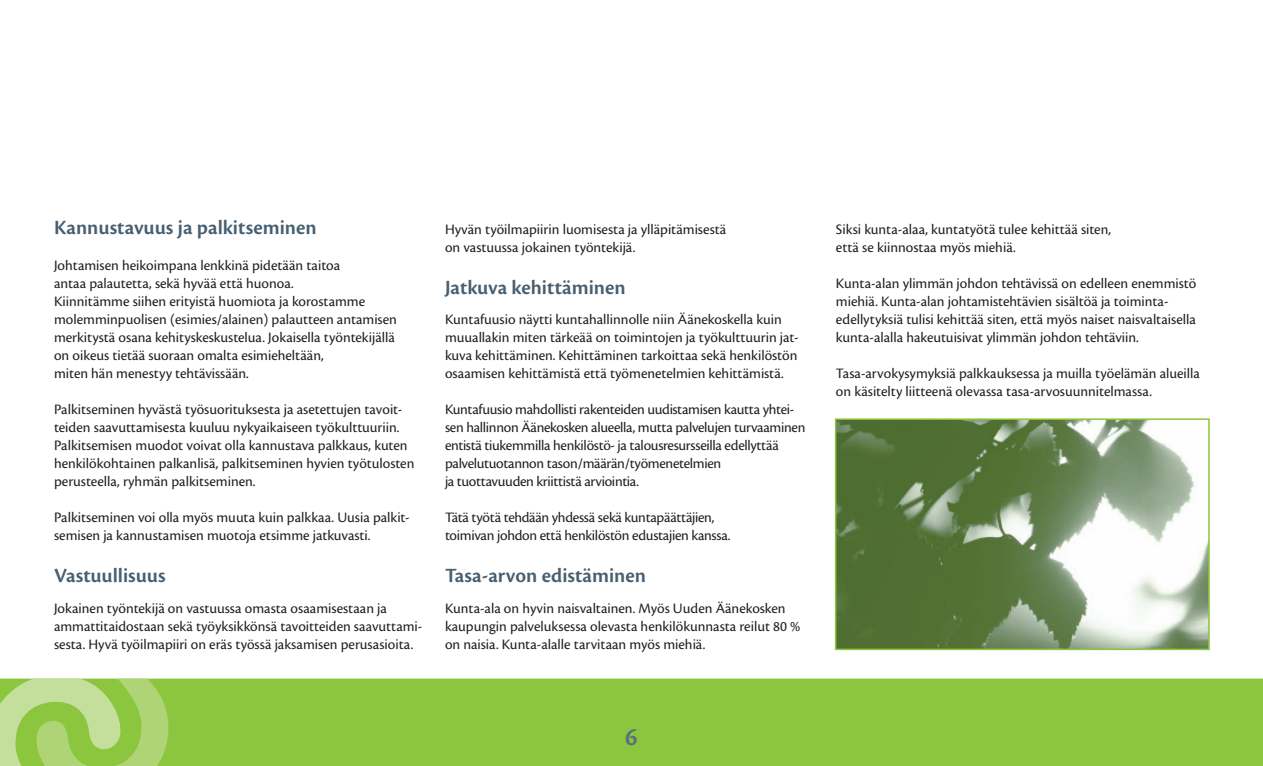
<style>
.page{position:relative;width:1263px;height:766px;background:#fff}
.page>*{position:absolute;margin:0;border:0;box-sizing:border-box;transform-origin:0 0}
.t1{font:600 25.5px "Cronos Pro";color:#5b6f7b}
.t2{font:600 21px "Cronos Pro";color:#475f71}
.t3{font:15px/18px "Cronos Pro";color:#231f20}
.t4{font:15px/18px "Cronos Pro";letter-spacing:-.02em;color:#231f20}
</style>
<div class="page">
<img style="left:838px;top:421px;width:369px;height:226px">
<div style="left:835px;top:418px;width:375px;height:232px;border:2px solid #8bc63e"></div>
<div style="left:0;top:678px;width:1263px;height:87px;background:#8bc63e"></div>
<svg style="left:0;top:678px;width:172px;height:87px"></svg>
<h2 class="t2" style="left:54px;top:215px;width:264px">Kannustavuus ja palkitseminen</h2>
<p class="t3" style="left:54px;top:256px;width:344px">Johtamisen heikoimpana lenkkinä pidetään taitoa<br>antaa palautetta, sekä hyvää että huonoa.<br>Kiinnitämme siihen erityistä huomiota ja korostamme molemminpuolisen (esimies/alainen) palautteen antamisen merkitystä osana kehityskeskustelua. Jokaisella työntekijällä on oikeus tietää suoraan omalta esimieheltään,<br>miten hän menestyy tehtävissään.</p>
<p class="t3" style="left:54px;top:400px;width:362px">Palkitseminen hyvästä työsuorituksesta ja asetettujen tavoit&shy;teiden saavuttamisesta kuuluu nykyaikaiseen työkulttuuriin.<br>Palkitsemisen muodot voivat olla kannustava palkkaus, kuten henkilökohtainen palkanlisä, palkitseminen hyvien työtulosten perusteella, ryhmän palkitseminen.</p>
<p class="t3" style="left:54px;top:508px;width:357px">Palkitseminen voi olla myös muuta kuin palkkaa. Uusia palkit&shy;semisen ja kannustamisen muotoja etsimme jatkuvasti.</p>
<h2 class="t2" style="left:54px;top:563px;width:113px">Vastuullisuus</h2>
<p class="t3" style="left:54px;top:598px;width:370px">Jokainen työntekijä on vastuussa omasta osaamisestaan ja ammattitaidostaan sekä työyksikkönsä tavoitteiden saavuttami&shy;sesta. Hyvä työilmapiiri on eräs työssä jaksamisen perusasioita.</p>
<p class="t3" style="left:445px;top:220px;width:283px">Hyvän työilmapiirin luomisesta ja ylläpitämisestä on vastuussa jokainen työntekijä.</p>
<h2 class="t2" style="left:445px;top:275px;width:182px">Jatkuva kehittäminen</h2>
<p class="t3" style="left:445px;top:310px;width:355px">Kuntafuusio näytti kuntahallinnolle niin Äänekoskella kuin muuallakin miten tärkeää on toimintojen ja työkulttuurin jat&shy;kuva kehittäminen. Kehittäminen tarkoittaa sekä henkilöstön osaamisen kehittämistä että työmenetelmien kehittämistä.</p>
<p class="t4" style="left:445px;top:400px;width:362px">Kuntafuusio mahdollisti rakenteiden uudistamisen kautta yhtei&shy;sen hallinnon Äänekosken alueella, mutta palvelujen turvaaminen entistä tiukemmilla henkilöstö- ja talousresursseilla edellyttää palvelutuotannon tason/määrän/työmenetelmien<br>ja tuottavuuden kriittistä arviointia.</p>
<p class="t4" style="left:445px;top:508px;width:287px">Tätä työtä tehdään yhdessä sekä kuntapäättäjien, toimivan johdon että henkilöstön edustajien kanssa.</p>
<h2 class="t2" style="left:445px;top:563px;width:202px">Tasa-arvon edistäminen</h2>
<p class="t3" style="left:445px;top:598px;width:357px">Kunta-ala on hyvin naisvaltainen. Myös Uuden Äänekosken kaupungin palveluksessa olevasta henkilökunnasta reilut 80 % on naisia. Kunta-alalle tarvitaan myös miehiä.</p>
<h1 class="t1" style="left:625px;top:721px;width:14px">6</h1>
<p class="t3" style="left:836px;top:220px;width:276px">Siksi kunta-alaa, kuntatyötä tulee kehittää siten, että se kiinnostaa myös miehiä.</p>
<p class="t3" style="left:836px;top:274px;width:362px">Kunta-alan ylimmän johdon tehtävissä on edelleen enemmistö miehiä. Kunta-alan johtamistehtävien sisältöä ja toiminta&shy;edellytyksiä tulisi kehittää siten, että myös naiset naisvaltaisella kunta-alalla hakeutuisivat ylimmän johdon tehtäviin.</p>
<p class="t3" style="left:836px;top:364px;width:365px">Tasa-arvokysymyksiä palkkauksessa ja muilla työelämän alueilla on käsitelty liitteenä olevassa tasa-arvosuunnitelmassa.</p>
</div>
